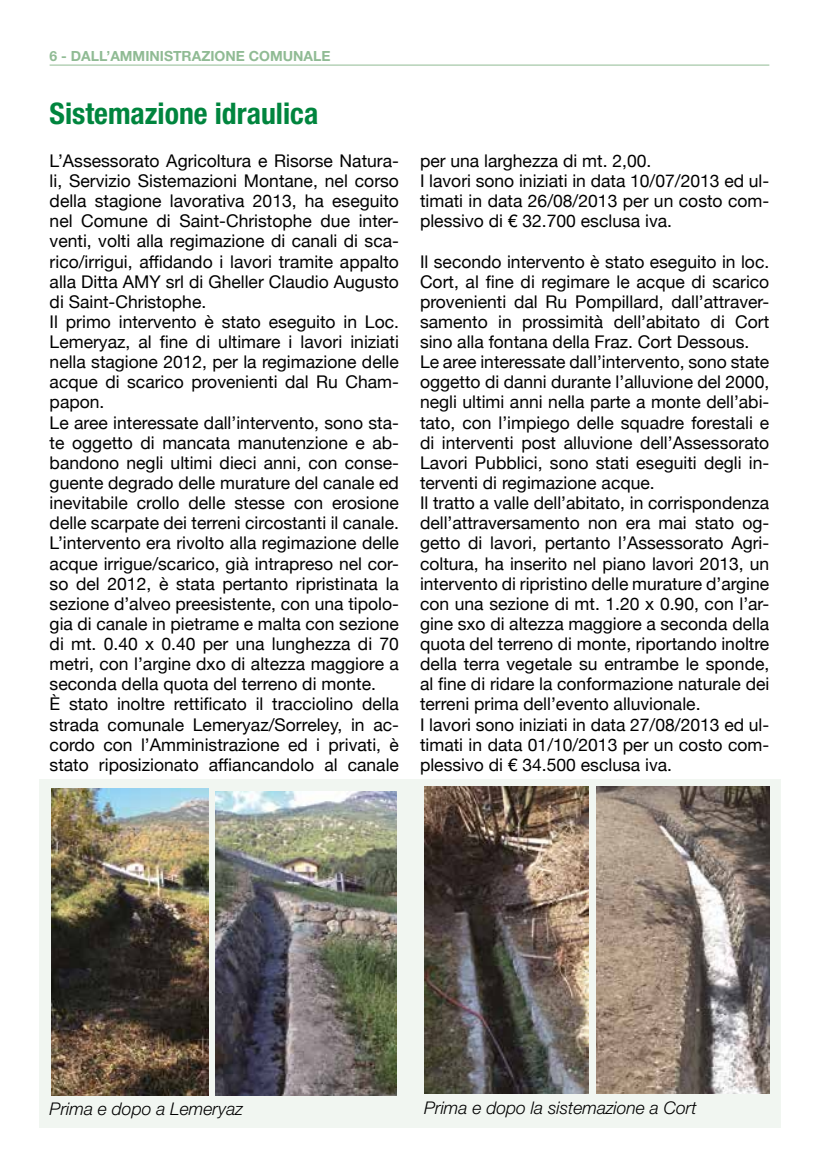
<style>
.page{position:relative;width:819px;height:1166px;background:#fff}
.page>*{position:absolute;margin:0;border:0;box-sizing:border-box;transform-origin:0 0}
.t1{font:700 condensed 29.75px "Helvetica Neue";color:#00853e}
.t2{font:17.5px/20.1px "Helvetica Neue";color:#000}
.t3{font:italic 300 17.5px "Helvetica Neue";color:#000}
.t4{font:700 14px "Helvetica Neue";color:#90bb94}
</style>
<div class="page">
<hr style="left:50px;top:65px;width:719px;height:1px;background:#90bb94">
<div style="left:40px;top:779px;width:740px;height:349px;background:#f1f6f1"></div>
<img style="left:424px;top:787px;width:164px;height:306px">
<img style="left:596px;top:787px;width:173px;height:306px">
<img style="left:52px;top:789px;width:157px;height:307px">
<img style="left:215px;top:792px;width:182px;height:304px">
<p class="t4" style="left:50px;top:47px;width:282px">6 - DALL’AMMINISTRAZIONE COMUNALE</p>
<h1 class="t1" style="left:50px;top:95px;width:270px">Sistemazione idraulica</h1>
<p class="t2" style="left:50px;top:152px;width:351px">L’Assessorato Agricoltura e Risorse Natura&shy;li, Servizio Sistemazioni Montane, nel corso della stagione lavorativa 2013, ha eseguito nel Comune di Saint-Christophe due inter&shy;venti, volti alla regimazione di canali di sca&shy;rico/irrigui, affidando i lavori tramite appalto alla Ditta AMY srl di Gheller Claudio Augusto di Saint-Christophe.<br>Il primo intervento è stato eseguito in Loc.<br>Lemeryaz, al fine di ultimare i lavori iniziati nella stagione 2012, per la regimazione delle acque di scarico provenienti dal Ru Cham&shy;papon.<br>Le aree interessate dall’intervento, sono sta&shy;te oggetto di mancata manutenzione e ab&shy;bandono negli ultimi dieci anni, con conse&shy;guente degrado delle murature del canale ed inevitabile crollo delle stesse con erosione delle scarpate dei terreni circostanti il canale.<br>L’intervento era rivolto alla regimazione delle acque irrigue/scarico, già intrapreso nel cor&shy;so del 2012, è stata pertanto ripristinata la sezione d’alveo preesistente, con una tipolo&shy;gia di canale in pietrame e malta con sezione di mt. 0.40 x 0.40 per una lunghezza di 70 metri, con l’argine dxo di altezza maggiore a seconda della quota del terreno di monte.<br>È stato inoltre rettificato il tracciolino della strada comunale Lemeryaz/Sorreley, in ac&shy;cordo con l’Amministrazione ed i privati, è stato riposizionato affiancandolo al canale</p>
<p class="t2" style="left:420px;top:152px;width:351px">per una larghezza di mt. 2,00.<br>I lavori sono iniziati in data 10/07/2013 ed ul&shy;timati in data 26/08/2013 per un costo com&shy;plessivo di € 32.700 esclusa iva.</p>
<p class="t2" style="left:420px;top:252px;width:351px">Il secondo intervento è stato eseguito in loc.<br>Cort, al fine di regimare le acque di scarico provenienti dal Ru Pompillard, dall’attraver&shy;samento in prossimità dell’abitato di Cort sino alla fontana della Fraz. Cort Dessous.<br>Le aree interessate dall’intervento, sono state oggetto di danni durante l’alluvione del 2000, negli ultimi anni nella parte a monte dell’abi&shy;tato, con l’impiego delle squadre forestali e di interventi post alluvione dell’Assessorato Lavori Pubblici, sono stati eseguiti degli in&shy;terventi di regimazione acque.<br>Il tratto a valle dell’abitato, in corrispondenza dell’attraversamento non era mai stato og&shy;getto di lavori, pertanto l’Assessorato Agri&shy;coltura, ha inserito nel piano lavori 2013, un intervento di ripristino delle murature d’argine con una sezione di mt. 1.20 x 0.90, con l’ar&shy;gine sxo di altezza maggiore a seconda della quota del terreno di monte, riportando inoltre della terra vegetale su entrambe le sponde, al fine di ridare la conformazione naturale dei terreni prima dell’evento alluvionale.<br>I lavori sono iniziati in data 27/08/2013 ed ul&shy;timati in data 01/10/2013 per un costo com&shy;plessivo di € 34.500 esclusa iva.</p>
<p class="t3" style="left:50px;top:1098px;width:195px">Prima e dopo a Lemeryaz</p>
<p class="t3" style="left:424px;top:1097px;width:274px">Prima e dopo la sistemazione a Cort</p>
</div>
